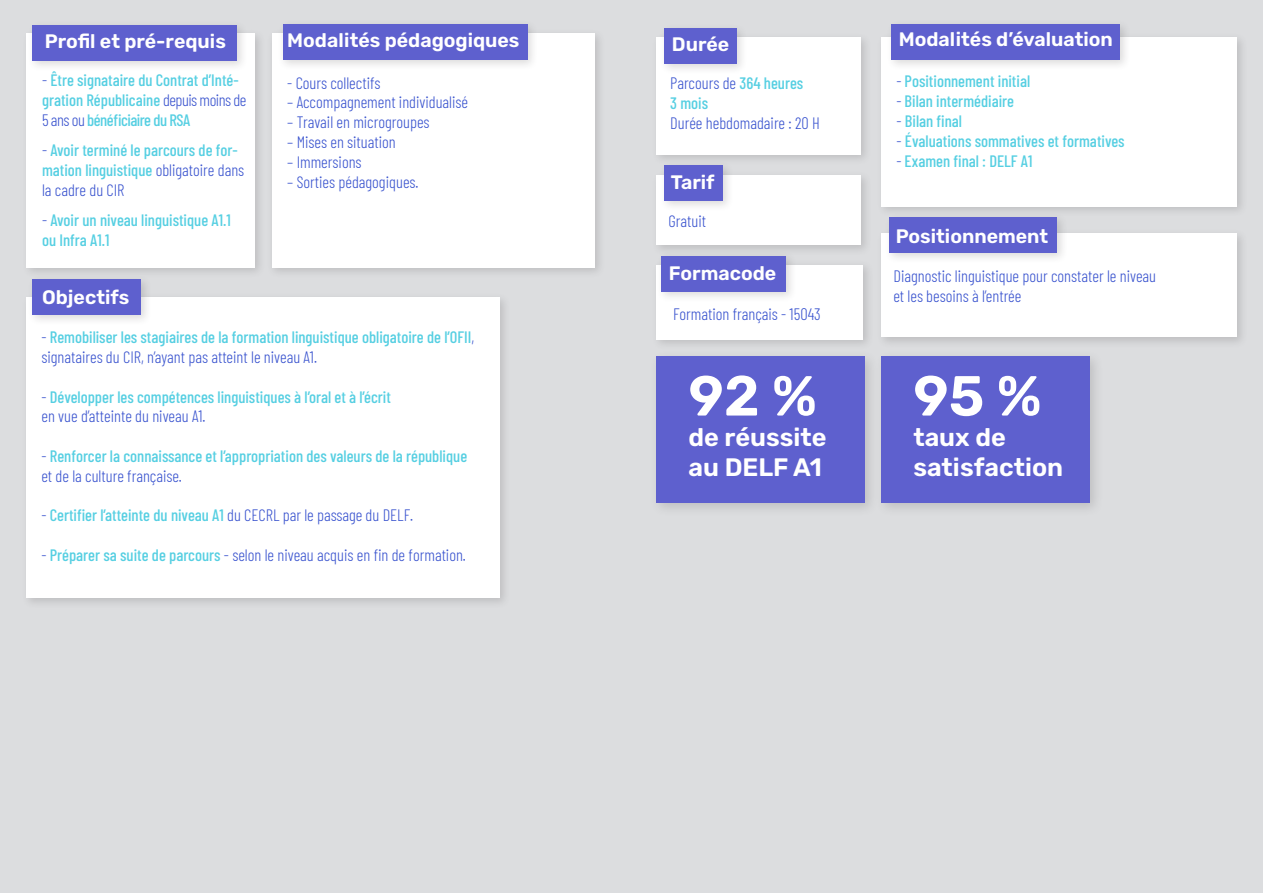
<style>
.page{position:relative;width:1263px;height:893px;background:#fff}
.page>*{position:absolute;margin:0;border:0;box-sizing:border-box;transform-origin:0 0}
.t1{font:600 56.25px "Rubik";color:#fff}
.t2{font:600 25.2px/30.3px "Rubik";color:#fff}
.t3{font:600 19.5px "Rubik";color:#fff}
.t4{font:500 16.5px/19.8px "Barlow Condensed";color:#56cfe2}
.t5{font:300 16.5px/19.8px "Barlow Condensed";color:#3852ce}
.s1{font-weight:300;color:#3852ce}
.s2{font-weight:500;color:#56cfe2}
</style>
<div class="page">
<div style="left:0;top:0;width:1263px;height:892px;background:#dcdddf"></div>
<div style="left:21px;top:29px;width:245px;height:250px;background:#231f20;opacity:.16"></div>
<div style="left:26px;top:34px;width:229px;height:234px;background:#fff"></div>
<div style="left:266px;top:28px;width:340px;height:251px;background:#231f20;opacity:.16"></div>
<div style="left:272px;top:34px;width:323px;height:234px;background:#fff"></div>
<div style="left:278px;top:19px;width:260px;height:52px;background:#231f20;opacity:.16"></div>
<div style="left:283px;top:24px;width:244px;height:36px;background:#5e60ce"></div>
<div style="left:27px;top:20px;width:221px;height:52px;background:#231f20;opacity:.16"></div>
<div style="left:32px;top:25px;width:205px;height:36px;background:#5e60ce"></div>
<div style="left:21px;top:292px;width:490px;height:317px;background:#231f20;opacity:.16"></div>
<div style="left:26px;top:297px;width:474px;height:301px;background:#fff"></div>
<div style="left:27px;top:274px;width:125px;height:52px;background:#231f20;opacity:.16"></div>
<div style="left:32px;top:279px;width:109px;height:36px;background:#5e60ce"></div>
<div style="left:876px;top:32px;width:372px;height:186px;background:#231f20;opacity:.16"></div>
<div style="left:881px;top:38px;width:356px;height:169px;background:#fff"></div>
<div style="left:651px;top:170px;width:221px;height:86px;background:#231f20;opacity:.16"></div>
<div style="left:656px;top:175px;width:205px;height:70px;background:#fff"></div>
<div style="left:876px;top:228px;width:372px;height:121px;background:#231f20;opacity:.16"></div>
<div style="left:881px;top:234px;width:356px;height:103px;background:#fff"></div>
<div style="left:886px;top:19px;width:245px;height:52px;background:#231f20;opacity:.16"></div>
<div style="left:891px;top:24px;width:229px;height:36px;background:#5e60ce"></div>
<div style="left:659px;top:160px;width:75px;height:53px;background:#231f20;opacity:.16"></div>
<div style="left:665px;top:165px;width:58px;height:36px;background:#5e60ce"></div>
<div style="left:884px;top:212px;width:184px;height:53px;background:#231f20;opacity:.16"></div>
<div style="left:889px;top:217px;width:168px;height:36px;background:#5e60ce"></div>
<div style="left:649px;top:350px;width:230px;height:167px;background:#231f20;opacity:.16"></div>
<div style="left:656px;top:356px;width:208px;height:147px;background:#5e60ce"></div>
<div style="left:874px;top:350px;width:230px;height:167px;background:#231f20;opacity:.16"></div>
<div style="left:881px;top:356px;width:208px;height:147px;background:#5e60ce"></div>
<div style="left:651px;top:32px;width:221px;height:134px;background:#231f20;opacity:.16"></div>
<div style="left:656px;top:38px;width:204px;height:117px;background:#fff"></div>
<div style="left:659px;top:23px;width:89px;height:52px;background:#231f20;opacity:.16"></div>
<div style="left:665px;top:28px;width:72px;height:36px;background:#5e60ce"></div>
<div style="left:651px;top:260px;width:223px;height:90px;background:#231f20;opacity:.16"></div>
<div style="left:656px;top:265px;width:207px;height:74px;background:#fff"></div>
<div style="left:656px;top:251px;width:141px;height:52px;background:#231f20;opacity:.16"></div>
<div style="left:661px;top:256px;width:125px;height:36px;background:#5e60ce"></div>
<p class="t3" style="left:45px;top:31px;width:183px">Profil et pré-requis</p>
<p class="t3" style="left:287px;top:30px;width:234px">Modalités pédagogiques</p>
<p class="t4" style="left:42px;top:69px;width:206px"><span class="s1">-</span> Être signataire du Contrat d’Inté&shy;gration Républicaine <span class="s1">depuis moins de<br>5 ans ou</span> bénéficiaire du RSA</p>
<p class="t4" style="left:42px;top:139px;width:204px"><span class="s1">-</span> Avoir terminé le parcours de for&shy;mation linguistique <span class="s1">obligatoire dans la cadre du CIR</span></p>
<p class="t4" style="left:42px;top:209px;width:190px"><span class="s1">-</span> Avoir un niveau linguistique A1.1 ou Infra A1.1</p>
<p class="t3" style="left:42px;top:287px;width:89px">Objectifs</p>
<p class="t5" style="left:287px;top:72px;width:95px">- Cours collectifs</p>
<p class="t5" style="left:287px;top:91px;width:182px">– Accompagnement individualisé</p>
<p class="t5" style="left:287px;top:111px;width:144px">– Travail en microgroupes</p>
<p class="t5" style="left:287px;top:131px;width:110px">– Mises en situation</p>
<p class="t5" style="left:287px;top:151px;width:76px">– Immersions</p>
<p class="t5" style="left:287px;top:171px;width:133px">– Sorties pédagogiques.</p>
<p class="t4" style="left:41px;top:326px;width:434px"><span class="s1">-</span> Remobiliser les stagiaires de la formation linguistique obligatoire de l’OFII<span class="s1">, signataires du CIR, n’ayant pas atteint le niveau A1.</span></p>
<p class="t4" style="left:41px;top:386px;width:351px"><span class="s1">-</span> Développer les compétences linguistiques à l’oral et à l’écrit <span class="s1">en vue d’atteinte du niveau A1.</span></p>
<p class="t4" style="left:41px;top:445px;width:427px"><span class="s1">-</span> Renforcer la connaissance et l’appropriation des valeurs de la république <span class="s1">et de la culture française.</span></p>
<p class="t4" style="left:41px;top:504px;width:373px"><span class="s1">-</span> Certifier l’atteinte du niveau A1 <span class="s1">du CECRL par le passage du DELF.</span></p>
<p class="t5" style="left:41px;top:544px;width:426px">- <span class="s2">Préparer sa suite de parcours</span> - selon le niveau acquis en fin de formation.</p>
<p class="t3" style="left:672px;top:33px;width:59px">Durée</p>
<p class="t5" style="left:670px;top:72px;width:135px">Parcours de <span class="s2">364 heures</span></p>
<p class="t4" style="left:670px;top:92px;width:39px">3 mois</p>
<p class="t5" style="left:670px;top:112px;width:151px">Durée hebdomadaire : 20 H</p>
<p class="t3" style="left:671px;top:171px;width:45px">Tarif</p>
<p class="t5" style="left:668px;top:210px;width:39px">Gratuit</p>
<p class="t3" style="left:669px;top:262px;width:109px">Formacode</p>
<p class="t5" style="left:673px;top:303px;width:149px">Formation français - 15043</p>
<p class="t1" style="left:688px;top:365px;width:130px">92 %</p>
<p class="t2" style="left:688px;top:423px;width:139px">de réussite au DELF A1</p>
<p class="t3" style="left:899px;top:29px;width:216px">Modalités d’évaluation</p>
<p class="t4" style="left:896px;top:70px;width:135px"><span class="s1">-</span> Positionnement initial</p>
<p class="t4" style="left:896px;top:90px;width:119px"><span class="s1">-</span> Bilan intermédiaire</p>
<p class="t4" style="left:896px;top:110px;width:67px"><span class="s1">-</span> Bilan final</p>
<p class="t4" style="left:896px;top:130px;width:230px"><span class="s1">-</span> Évaluations sommatives et formatives</p>
<p class="t4" style="left:896px;top:150px;width:137px"><span class="s1">-</span> Examen final : DELF A1</p>
<p class="t3" style="left:896px;top:225px;width:154px">Positionnement</p>
<p class="t5" style="left:893px;top:265px;width:264px">Diagnostic linguistique pour constater le niveau et les besoins à l’entrée</p>
<p class="t1" style="left:913px;top:365px;width:130px">95 %</p>
<p class="t2" style="left:913px;top:423px;width:151px">taux de satisfaction</p>
</div>
